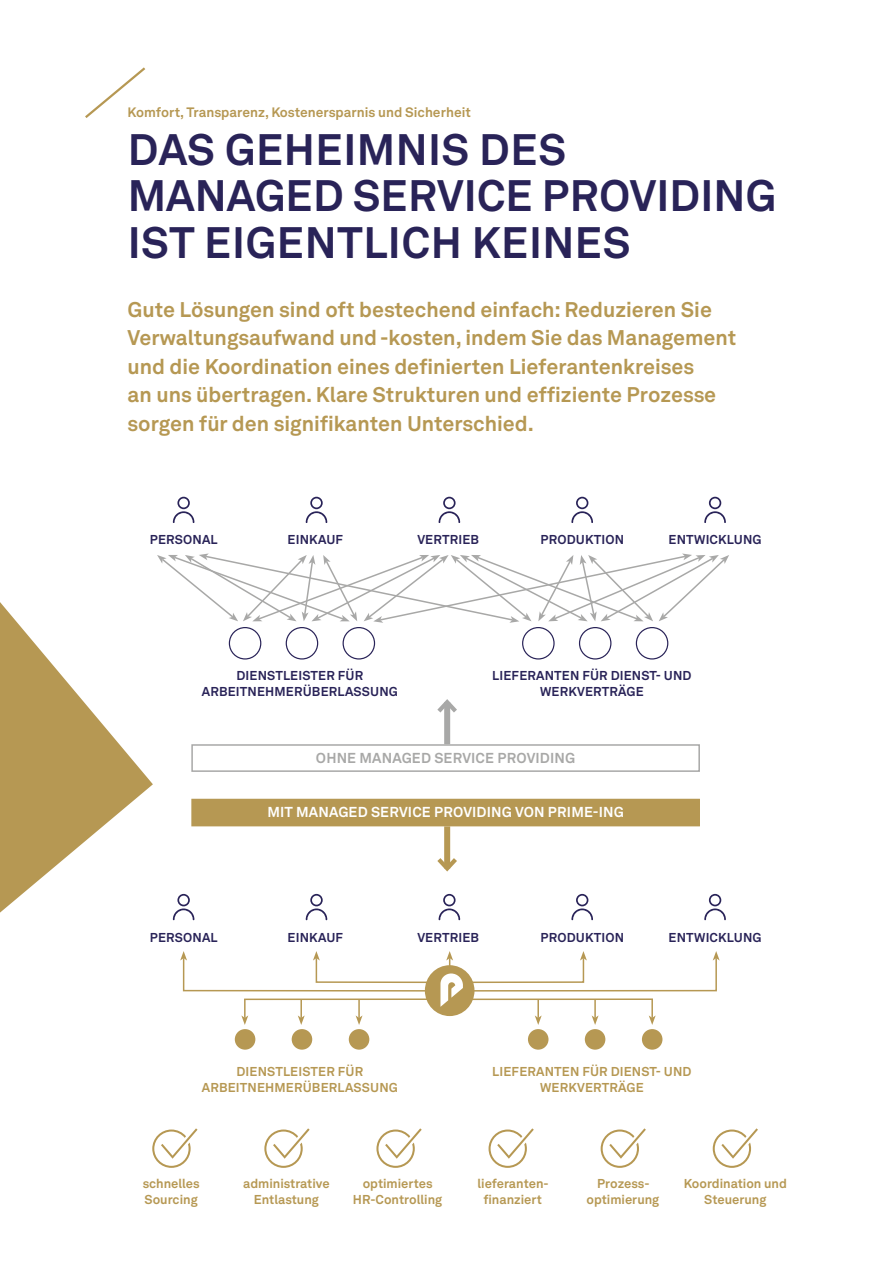
<style>
.page{position:relative;width:893px;height:1263px;background:#fff}
.page>*{position:absolute;margin:0;border:0;box-sizing:border-box;transform-origin:0 0}
.t1{font:700 43.5px/46.5px "Akkurat LL";letter-spacing:.01em;color:#292358}
.t2{font:700 21px/28.5px "Akkurat LL";color:#b69853}
.t3{font:700 14.25px "Akkurat LL";letter-spacing:.01em;color:#fff}
.t4{font:700 14.25px "Akkurat LL";letter-spacing:.01em;color:#a8a8a7}
.t5{font:700 13.5px "Akkurat LL";color:#b69853}
.t6{font:700 12.75px/15.8px "Akkurat LL";color:#b69853;text-align:center}
.t7{font:700 12.75px/15.8px "Akkurat LL";letter-spacing:.01em;color:#292358;text-align:center}
</style>
<div class="page">
<svg style="left:0;top:602px;width:153px;height:311px"></svg>
<svg style="left:85px;top:67px;width:61px;height:51px"></svg>
<div style="left:191px;top:744px;width:509px;height:28px;border:2px solid #a8a8a7"></div>
<div style="left:192px;top:799px;width:507px;height:27px;background:#b69853"></div>
<div style="left:444px;top:702px;width:6px;height:42px;background:#a8a8a7"></div>
<svg style="left:437px;top:699px;width:20px;height:18px"></svg>
<div style="left:444px;top:826px;width:6px;height:42px;background:#b69853"></div>
<svg style="left:437px;top:853px;width:20px;height:19px"></svg>
<svg style="left:157px;top:553px;width:572px;height:70px"></svg>
<div style="left:229px;top:627px;width:32px;height:32px;border:1px solid #292358;border-radius:50%"></div>
<div style="left:235px;top:1029px;width:20px;height:21px;background:#b69853;border-radius:50%"></div>
<div style="left:528px;top:1029px;width:20px;height:21px;background:#b69853;border-radius:50%"></div>
<div style="left:292px;top:1029px;width:20px;height:21px;background:#b69853;border-radius:50%"></div>
<div style="left:585px;top:1029px;width:20px;height:21px;background:#b69853;border-radius:50%"></div>
<div style="left:349px;top:1029px;width:20px;height:21px;background:#b69853;border-radius:50%"></div>
<div style="left:642px;top:1029px;width:20px;height:21px;background:#b69853;border-radius:50%"></div>
<div style="left:522px;top:627px;width:33px;height:32px;border:1px solid #292358;border-radius:50%"></div>
<div style="left:286px;top:627px;width:32px;height:32px;border:1px solid #292358;border-radius:50%"></div>
<div style="left:579px;top:627px;width:32px;height:32px;border:1px solid #292358;border-radius:50%"></div>
<div style="left:343px;top:627px;width:32px;height:32px;border:1px solid #292358;border-radius:50%"></div>
<div style="left:636px;top:627px;width:32px;height:32px;border:1px solid #292358;border-radius:50%"></div>
<svg style="left:173px;top:497px;width:21px;height:26px"></svg>
<svg style="left:173px;top:894px;width:21px;height:26px"></svg>
<svg style="left:306px;top:497px;width:21px;height:26px"></svg>
<svg style="left:306px;top:894px;width:21px;height:26px"></svg>
<svg style="left:439px;top:497px;width:21px;height:26px"></svg>
<svg style="left:439px;top:894px;width:21px;height:26px"></svg>
<svg style="left:571px;top:497px;width:22px;height:26px"></svg>
<svg style="left:571px;top:894px;width:22px;height:26px"></svg>
<svg style="left:704px;top:497px;width:22px;height:26px"></svg>
<svg style="left:704px;top:894px;width:22px;height:26px"></svg>
<svg style="left:180px;top:951px;width:540px;height:74px"></svg>
<svg style="left:264px;top:1128px;width:46px;height:40px"></svg>
<svg style="left:152px;top:1128px;width:46px;height:40px"></svg>
<svg style="left:376px;top:1128px;width:46px;height:40px"></svg>
<svg style="left:489px;top:1128px;width:45px;height:40px"></svg>
<svg style="left:601px;top:1128px;width:45px;height:40px"></svg>
<svg style="left:713px;top:1128px;width:45px;height:40px"></svg>
<p class="t5" style="left:128px;top:102px;width:345px">Komfort, Transparenz, Kostenersparnis und Sicherheit</p>
<h1 class="t1" style="left:128px;top:123px;width:650px">DAS GEHEIMNIS DES<br>MANAGED SERVICE PROVIDING<br>IST EIGENTLICH KEINES</h1>
<p class="t2" style="left:128px;top:294px;width:610px">Gute Lösungen sind oft bestechend einfach: Reduzieren Sie Verwaltungsaufwand und -kosten, indem Sie das Management und die Koordination eines definierten Lieferantenkreises<br>an uns übertragen. Klare Strukturen und effiziente Prozesse sorgen für den signifikanten Unterschied.</p>
<p class="t7" style="left:150px;top:531px;width:69px">PERSONAL</p>
<p class="t7" style="left:288px;top:531px;width:57px">EINKAUF</p>
<p class="t7" style="left:417px;top:531px;width:63px">VERTRIEB</p>
<p class="t7" style="left:540px;top:531px;width:85px">PRODUKTION</p>
<p class="t7" style="left:669px;top:531px;width:94px">ENTWICKLUNG</p>
<p class="t7" style="left:202px;top:667px;width:198px">DIENSTLEISTER FÜR<br>ARBEITNEHMERÜBERLASSUNG</p>
<p class="t7" style="left:492px;top:667px;width:201px">LIEFERANTEN FÜR DIENST- UND<br>WERKVERTRÄGE</p>
<p class="t4" style="left:316px;top:747px;width:261px">OHNE MANAGED SERVICE PROVIDING</p>
<p class="t7" style="left:150px;top:928px;width:69px">PERSONAL</p>
<p class="t3" style="left:267px;top:801px;width:358px">MIT MANAGED SERVICE PROVIDING VON PRIME-ING</p>
<p class="t7" style="left:288px;top:928px;width:57px">EINKAUF</p>
<p class="t7" style="left:417px;top:928px;width:63px">VERTRIEB</p>
<p class="t7" style="left:540px;top:928px;width:85px">PRODUKTION</p>
<p class="t7" style="left:669px;top:928px;width:94px">ENTWICKLUNG</p>
<p class="t6" style="left:202px;top:1063px;width:198px">DIENSTLEISTER FÜR<br>ARBEITNEHMERÜBERLASSUNG</p>
<p class="t6" style="left:492px;top:1063px;width:201px">LIEFERANTEN FÜR DIENST- UND<br>WERKVERTRÄGE</p>
<p class="t6" style="left:143px;top:1175px;width:58px;text-align:left">schnelles<br>Sourcing</p>
<p class="t6" style="left:353px;top:1175px;width:91px">optimiertes<br>HR-Controlling</p>
<p class="t6" style="left:477px;top:1175px;width:73px">lieferanten&shy;finanziert</p>
<p class="t6" style="left:586px;top:1175px;width:74px">Prozess&shy;optimierung</p>
<p class="t6" style="left:684px;top:1175px;width:105px">Koordination und<br>Steuerung</p>
<p class="t6" style="left:243px;top:1175px;width:88px">administrative<br>Entlastung</p>
</div>
